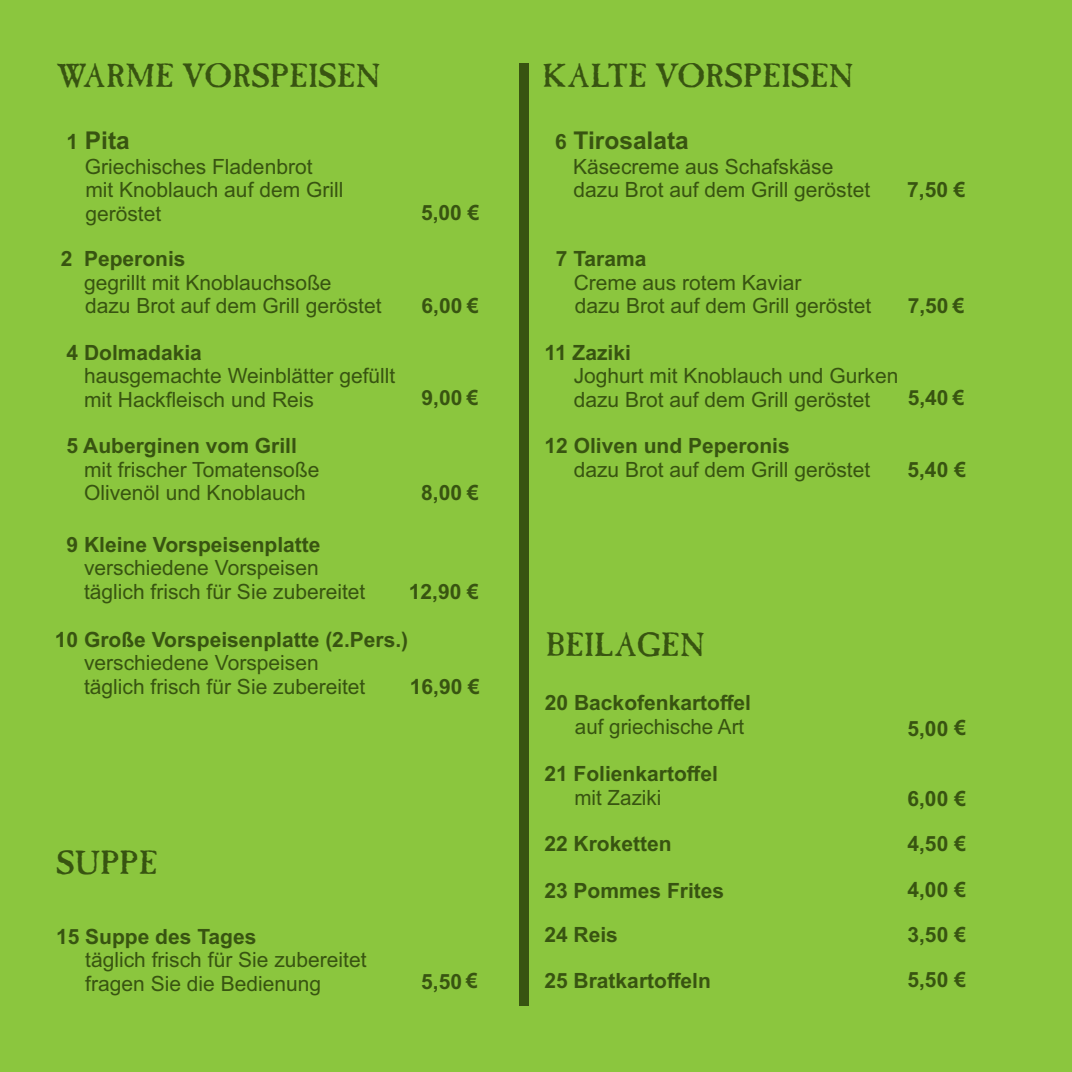
<style>
.page{position:relative;width:1072px;height:1072px;background:#fff}
.page>*{position:absolute;margin:0;border:0;box-sizing:border-box;transform-origin:0 0}
.t1{font:33.77px "Casablanca Antique";color:#385411}
.t2{font:700 24.5px "Arial";color:#385411}
.t3{font:21px/23.4px "Arial";color:#385411}
.t4{font:700 21px "Arial";color:#385411}
.t5{font:700 20.82px "Arial";color:#385411}
.s1{font-size:21px}
</style>
<div class="page">
<div style="left:0;top:0;width:1071px;height:1071px;background:#8bc63e"></div>
<div style="left:518px;top:63px;width:10px;height:942px;background:#385411"></div>
<h1 class="t1" style="left:56px;top:64px;width:326px">WARME VORSPEISEN</h1>
<p class="t2" style="left:66px;top:131px;width:65px"><span class="s1">1</span> Pita</p>
<p class="t3" style="left:85px;top:156px;width:260px">Griechisches Fladenbrot mit Knoblauch auf dem Grill geröstet</p>
<p class="t4" style="left:61px;top:251px;width:126px">2 Peperonis</p>
<p class="t3" style="left:84px;top:273px;width:299px">gegrillt mit Knoblauchsoße dazu Brot auf dem Grill geröstet</p>
<p class="t4" style="left:66px;top:344px;width:137px">4 Dolmadakia</p>
<p class="t3" style="left:84px;top:366px;width:313px">hausgemachte Weinblätter gefüllt mit Hackfleisch und Reis</p>
<p class="t4" style="left:66px;top:438px;width:232px">5 Auberginen vom Grill</p>
<p class="t3" style="left:84px;top:459px;width:237px">mit frischer Tomatensoße<br>Olivenöl und Knoblauch</p>
<p class="t4" style="left:66px;top:536px;width:256px">9 Kleine Vorspeisenplatte</p>
<p class="t3" style="left:84px;top:558px;width:283px">verschiedene Vorspeisen täglich frisch für Sie zubereitet</p>
<p class="t4" style="left:421px;top:204px;width:60px">5,00 €</p>
<p class="t5" style="left:421px;top:298px;width:59px">6,00 <span class="s1">€</span></p>
<p class="t5" style="left:421px;top:389px;width:58px">9,00 <span class="s1">€</span></p>
<p class="t4" style="left:421px;top:485px;width:59px">8,00 €</p>
<p class="t4" style="left:409px;top:584px;width:71px">12,90 €</p>
<p class="t4" style="left:55px;top:631px;width:355px">10 Große Vorspeisenplatte (2.Pers.)</p>
<p class="t3" style="left:84px;top:653px;width:283px">verschiedene Vorspeisen täglich frisch für Sie zubereitet</p>
<p class="t4" style="left:410px;top:678px;width:71px">16,90 €</p>
<h1 class="t1" style="left:56px;top:850px;width:103px">SUPPE</h1>
<p class="t4" style="left:56px;top:928px;width:202px">15 Suppe des Tages</p>
<p class="t3" style="left:85px;top:950px;width:283px">täglich frisch für Sie zubereitet fragen Sie die Bedienung</p>
<p class="t4" style="left:421px;top:973px;width:58px">5,50 €</p>
<h1 class="t1" style="left:543px;top:64px;width:312px">KALTE VORSPEISEN</h1>
<p class="t2" style="left:555px;top:131px;width:135px"><span class="s1">6</span> Tirosalata</p>
<p class="t3" style="left:573px;top:156px;width:298px">Käsecreme aus Schafskäse dazu Brot auf dem Grill geröstet</p>
<p class="t4" style="left:907px;top:181px;width:60px">7,50 €</p>
<p class="t4" style="left:556px;top:251px;width:92px">7 Tarama</p>
<p class="t3" style="left:573px;top:273px;width:299px">Creme aus rotem Kaviar<br>dazu Brot auf dem Grill geröstet</p>
<p class="t4" style="left:544px;top:344px;width:88px">11 Zaziki</p>
<p class="t3" style="left:573px;top:366px;width:326px">Joghurt mit Knoblauch und Gurken dazu Brot auf dem Grill geröstet</p>
<p class="t4" style="left:544px;top:438px;width:247px">12 Oliven und Peperonis</p>
<p class="t3" style="left:573px;top:459px;width:298px">dazu Brot auf dem Grill geröstet</p>
<p class="t5" style="left:907px;top:298px;width:58px">7,50 <span class="s1">€</span></p>
<p class="t5" style="left:907px;top:390px;width:58px">5,40 <span class="s1">€</span></p>
<p class="t4" style="left:907px;top:461px;width:60px">5,40 €</p>
<h1 class="t1" style="left:546px;top:632px;width:160px">BEILAGEN</h1>
<p class="t4" style="left:545px;top:695px;width:208px">20 Backofenkartoffel</p>
<p class="t3" style="left:575px;top:716px;width:171px">auf griechische Art</p>
<p class="t4" style="left:907px;top:720px;width:60px">5,00 €</p>
<p class="t4" style="left:544px;top:766px;width:175px">21 Folienkartoffel</p>
<p class="t3" style="left:574px;top:787px;width:88px">mit Zaziki</p>
<p class="t4" style="left:544px;top:836px;width:129px">22 Kroketten</p>
<p class="t4" style="left:907px;top:835px;width:60px">4,50 €</p>
<p class="t4" style="left:544px;top:882px;width:181px">23 Pommes Frites</p>
<p class="t4" style="left:907px;top:881px;width:60px">4,00 €</p>
<p class="t4" style="left:544px;top:927px;width:75px">24 Reis</p>
<p class="t4" style="left:907px;top:926px;width:60px">3,50 €</p>
<p class="t4" style="left:544px;top:972px;width:168px">25 Bratkartoffeln</p>
<p class="t4" style="left:907px;top:972px;width:60px">5,50 €</p>
<p class="t4" style="left:907px;top:791px;width:60px">6,00 €</p>
</div>
